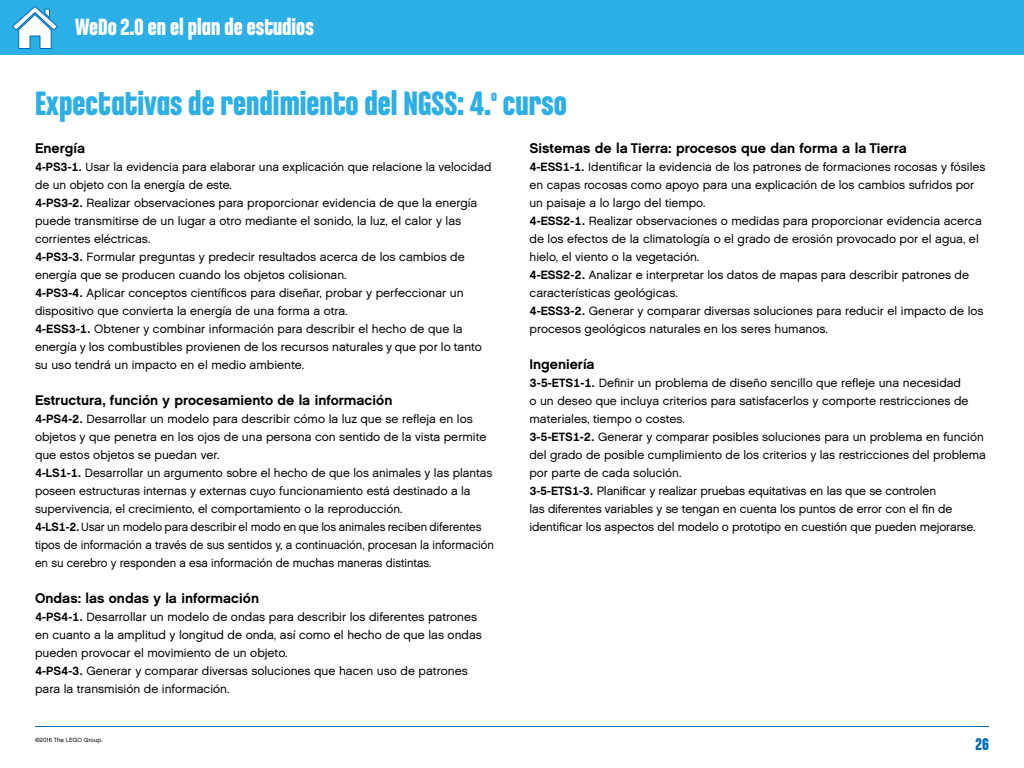
<style>
.page{position:relative;width:1024px;height:768px;background:#fff}
.page>*{position:absolute;margin:0;border:0;box-sizing:border-box;transform-origin:0 0}
.t1{font:700 36px "LEGO Chalet Comprime 80";color:#2cafe5}
.t2{font:700 25px "LEGO Chalet Comprime 80";color:#fff}
.t3{font:700 18px "LEGO Chalet Comprime 80";color:#006cb7}
.t4{font:700 14px "LEGO Chalet 60";color:#000}
.t5{font:12px/18px "LEGO Chalet 60";color:#000}
.t6{font:6px "LEGO Chalet 60";color:#000}
.s1{font-weight:700}
</style>
<div class="page">
<div style="left:0;top:0;width:1024px;height:55px;background:#2cafe5"></div>
<hr style="left:35px;top:726px;width:954px;height:2px;background:#006cb7">
<svg style="left:12px;top:6px;width:46px;height:43px"></svg>
<h2 class="t2" style="left:75px;top:12px;width:240px">WeDo 2.0 en el plan de estudios</h2>
<h1 class="t1" style="left:35px;top:82px;width:533px">Expectativas de rendimiento del NGSS: 4.<sup>o</sup> curso</h1>
<p class="t4" style="left:35px;top:139px;width:52px">Energía</p>
<p class="t5" style="left:35px;top:158px;width:458px"><span class="s1">4-PS3-1.</span> Usar la evidencia para elaborar una explicación que relacione la velocidad de un objeto con la energía de este.<br><span class="s1">4-PS3-2.</span> Realizar observaciones para proporcionar evidencia de que la energía puede transmitirse de un lugar a otro mediante el sonido, la luz, el calor y las corrientes eléctricas.<br><span class="s1">4-PS3-3.</span> Formular preguntas y predecir resultados acerca de los cambios de energía que se producen cuando los objetos colisionan.<br><span class="s1">4-PS3-4.</span> Aplicar conceptos científicos para diseñar, probar y perfeccionar un dispositivo que convierta la energía de una forma a otra.<br><span class="s1">4-ESS3-1.</span> Obtener y combinar información para describir el hecho de que la energía y los combustibles provienen de los recursos naturales y que por lo tanto su uso tendrá un impacto en el medio ambiente.</p>
<p class="t4" style="left:35px;top:391px;width:359px">Estructura, función y procesamiento de la información</p>
<p class="t5" style="left:35px;top:410px;width:460px"><span class="s1">4-PS4-2.</span> Desarrollar un modelo para describir cómo la luz que se refleja en los objetos y que penetra en los ojos de una persona con sentido de la vista permite que estos objetos se puedan ver.<br><span class="s1">4-LS1-1.</span> Desarrollar un argumento sobre el hecho de que los animales y las plantas poseen estructuras internas y externas cuyo funcionamiento está destinado a la supervivencia, el crecimiento, el comportamiento o la reproducción.<br><span class="s1">4-LS1-2.</span> Usar un modelo para describir el modo en que los animales reciben diferentes tipos de información a través de sus sentidos y, a continuación, procesan la información en su cerebro y responden a esa información de muchas maneras distintas.</p>
<p class="t4" style="left:35px;top:589px;width:226px">Ondas: las ondas y la información</p>
<p class="t5" style="left:35px;top:608px;width:448px"><span class="s1">4-PS4-1.</span> Desarrollar un modelo de ondas para describir los diferentes patrones en cuanto a la amplitud y longitud de onda, así como el hecho de que las ondas pueden provocar el movimiento de un objeto.<br><span class="s1">4-PS4-3.</span> Generar y comparar diversas soluciones que hacen uso de patrones para la transmisión de información.</p>
<p class="t4" style="left:530px;top:139px;width:379px">Sistemas de la Tierra: procesos que dan forma a la Tierra</p>
<p class="t5" style="left:530px;top:158px;width:457px"><span class="s1">4-ESS1-1.</span> Identificar la evidencia de los patrones de formaciones rocosas y fósiles en capas rocosas como apoyo para una explicación de los cambios sufridos por un paisaje a lo largo del tiempo.<br><span class="s1">4-ESS2-1.</span> Realizar observaciones o medidas para proporcionar evidencia acerca de los efectos de la climatología o el grado de erosión provocado por el agua, el hielo, el viento o la vegetación.<br><span class="s1">4-ESS2-2.</span> Analizar e interpretar los datos de mapas para describir patrones de características geológicas.<br><span class="s1">4-ESS3-2.</span> Generar y comparar diversas soluciones para reducir el impacto de los procesos geológicos naturales en los seres humanos.</p>
<p class="t4" style="left:530px;top:355px;width:67px">Ingeniería</p>
<p class="t5" style="left:530px;top:374px;width:458px"><span class="s1">3-5-ETS1-1.</span> Definir un problema de diseño sencillo que refleje una necesidad<br>o un deseo que incluya criterios para satisfacerlos y comporte restricciones de materiales, tiempo o costes.<br><span class="s1">3-5-ETS1-2.</span> Generar y comparar posibles soluciones para un problema en función del grado de posible cumplimiento de los criterios y las restricciones del problema por parte de cada solución.<br><span class="s1">3-5-ETS1-3.</span> Planificar y realizar pruebas equitativas en las que se controlen<br>las diferentes variables y se tengan en cuenta los puntos de error con el fin de identificar los aspectos del modelo o prototipo en cuestión que pueden mejorarse.</p>
<p class="t6" style="left:35px;top:736px;width:69px">©2016 The LEGO Group.</p>
<h3 class="t3" style="left:976px;top:734px;width:15px">26</h3>
</div>
